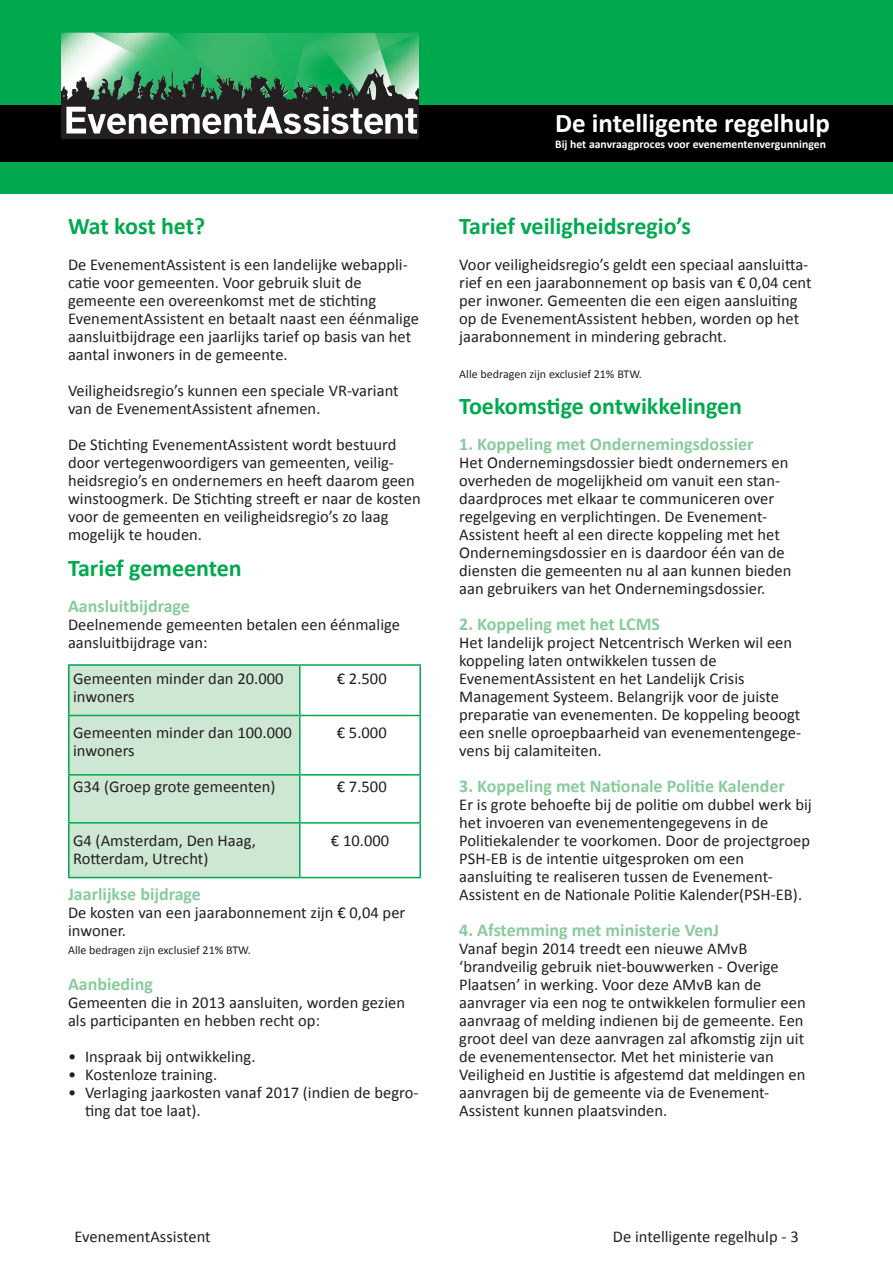
<style>
.page{position:relative;width:893px;height:1263px;background:#fff}
.page>*{position:absolute;margin:0;border:0;box-sizing:border-box;transform-origin:0 0}
.t1{font:700 27px "Calibri";color:#fff}
.t2{font:700 24px "Calibri";color:#00a94e}
.t3{font:700 18px "Calibri";color:#88cc9c}
.t4{font:16.5px/18px "Calibri";color:#231f20}
.t5{font:12px "Calibri";color:#231f20}
.t6{font:700 11.7px "Calibri";color:#fff}
</style>
<div class="page">
<div style="left:0;top:0;width:893px;height:193px;background:#00a94e"></div>
<div style="left:0;top:105px;width:893px;height:57px;background:#000"></div>
<svg style="left:62px;top:33px;width:357px;height:106px;background:#578b6d"></svg>
<div style="left:70px;top:666px;width:229px;height:211px;background:#cee7d3"></div>
<hr style="left:68px;top:664px;width:232px;height:2px;background:#00a94e">
<hr style="left:68px;top:666px;width:2px;height:49px;background:#00a94e">
<hr style="left:68px;top:715px;width:232px;height:1px;background:#00a94e">
<hr style="left:68px;top:716px;width:2px;height:58px;background:#00a94e">
<hr style="left:299px;top:716px;width:2px;height:58px;background:#00a94e">
<hr style="left:419px;top:716px;width:2px;height:58px;background:#00a94e">
<hr style="left:68px;top:774px;width:232px;height:2px;background:#00a94e">
<hr style="left:68px;top:776px;width:2px;height:46px;background:#00a94e">
<hr style="left:300px;top:774px;width:121px;height:2px;background:#00a94e">
<hr style="left:299px;top:776px;width:2px;height:46px;background:#00a94e">
<hr style="left:419px;top:776px;width:2px;height:46px;background:#00a94e">
<hr style="left:68px;top:822px;width:232px;height:2px;background:#00a94e">
<hr style="left:68px;top:824px;width:2px;height:53px;background:#00a94e">
<hr style="left:300px;top:822px;width:121px;height:2px;background:#00a94e">
<hr style="left:299px;top:824px;width:2px;height:53px;background:#00a94e">
<hr style="left:419px;top:824px;width:2px;height:53px;background:#00a94e">
<hr style="left:68px;top:877px;width:232px;height:1px;background:#00a94e">
<hr style="left:300px;top:877px;width:121px;height:1px;background:#00a94e">
<hr style="left:300px;top:664px;width:121px;height:2px;background:#00a94e">
<hr style="left:299px;top:666px;width:2px;height:49px;background:#00a94e">
<hr style="left:419px;top:666px;width:2px;height:49px;background:#00a94e">
<hr style="left:300px;top:715px;width:121px;height:1px;background:#00a94e">
<h2 class="t2" style="left:68px;top:211px;width:139px">Wat kost het?</h2>
<p class="t4" style="left:68px;top:256px;width:352px">De EvenementAssistent is een landelijke webappli&shy;catie voor gemeenten. Voor gebruik sluit de gemeente een overeenkomst met de stichting EvenementAssistent en betaalt naast een éénmalige aansluitbijdrage een jaarlijks tarief op basis van het aantal inwoners in de gemeente.</p>
<p class="t4" style="left:68px;top:382px;width:332px">Veiligheidsregio’s kunnen een speciale VR-variant van de EvenementAssistent afnemen.</p>
<p class="t4" style="left:68px;top:436px;width:354px">De Stichting EvenementAssistent wordt bestuurd door vertegenwoordigers van gemeenten, veilig&shy;heidsregio’s en ondernemers en heeft daarom geen winstoogmerk. De Stichting streeft er naar de kosten voor de gemeenten en veiligheidsregio’s zo laag mogelijk te houden.</p>
<h2 class="t2" style="left:68px;top:553px;width:175px">Tarief gemeenten</h2>
<p class="t3" style="left:68px;top:595px;width:123px">Aansluitbijdrage</p>
<p class="t4" style="left:68px;top:616px;width:334px">Deelnemende gemeenten betalen een éénmalige aansluitbijdrage van:</p>
<p class="t4" style="left:73px;top:670px;width:212px">Gemeenten minder dan 20.000 inwoners</p>
<p class="t4" style="left:337px;top:670px;width:51px">€ 2.500</p>
<p class="t4" style="left:73px;top:724px;width:220px">Gemeenten minder dan 100.000 inwoners</p>
<p class="t4" style="left:337px;top:724px;width:51px">€ 5.000</p>
<p class="t4" style="left:73px;top:778px;width:204px">G34 (Groep grote gemeenten)</p>
<p class="t4" style="left:337px;top:778px;width:51px">€ 7.500</p>
<p class="t4" style="left:73px;top:832px;width:184px">G4 (Amsterdam, Den Haag,<br>Rotterdam, Utrecht)</p>
<p class="t4" style="left:331px;top:832px;width:60px">€ 10.000</p>
<p class="t3" style="left:68px;top:883px;width:134px">Jaarlijkse bijdrage</p>
<p class="t4" style="left:68px;top:904px;width:339px">De kosten van een jaarabonnement zijn € 0,04 per inwoner.</p>
<p class="t5" style="left:68px;top:942px;width:184px">Alle bedragen zijn exclusief 21% BTW.</p>
<p class="t3" style="left:68px;top:973px;width:86px">Aanbieding</p>
<p class="t4" style="left:68px;top:994px;width:339px">Gemeenten die in 2013 aansluiten, worden gezien als participanten en hebben recht op:</p>
<p class="t4" style="left:68px;top:1048px;width:189px">• Inspraak bij ontwikkeling.</p>
<p class="t4" style="left:68px;top:1066px;width:151px">• Kostenloze training.</p>
<p class="t4" style="left:85px;top:1084px;width:335px;text-indent:-17px">• Verlaging jaarkosten vanaf 2017 (indien de begro&shy;ting dat toe laat).</p>
<h1 class="t1" style="left:555px;top:105px;width:276px">De intelligente regelhulp</h1>
<p class="t6" style="left:555px;top:136px;width:272px">Bij het aanvraagproces voor evenementenvergunningen</p>
<h2 class="t2" style="left:459px;top:211px;width:233px">Tarief veiligheidsregio’s</h2>
<p class="t4" style="left:459px;top:256px;width:354px">Voor veiligheidsregio’s geldt een speciaal aansluitta&shy;rief en een jaarabonnement op basis van € 0,04 cent per inwoner. Gemeenten die een eigen aansluiting op de EvenementAssistent hebben, worden op het jaarabonnement in mindering gebracht.</p>
<p class="t5" style="left:459px;top:366px;width:184px">Alle bedragen zijn exclusief 21% BTW.</p>
<h2 class="t2" style="left:459px;top:391px;width:284px">Toekomstige ontwikkelingen</h2>
<p class="t3" style="left:459px;top:433px;width:296px">1. Koppeling met Ondernemingsdossier</p>
<p class="t4" style="left:459px;top:454px;width:334px">Het Ondernemingsdossier biedt ondernemers en overheden de mogelijkheid om vanuit een stan&shy;daardproces met elkaar te communiceren over regelgeving en verplichtingen. De Evenement-Assistent heeft al een directe koppeling met het Ondernemingsdossier en is daardoor één van de diensten die gemeenten nu al aan kunnen bieden aan gebruikers van het Ondernemingsdossier.</p>
<p class="t3" style="left:459px;top:613px;width:202px">2. Koppeling met het LCMS</p>
<p class="t4" style="left:459px;top:634px;width:343px">Het landelijk project Netcentrisch Werken wil een koppeling laten ontwikkelen tussen de EvenementAssistent en het Landelijk Crisis Management Systeem. Belangrijk voor de juiste preparatie van evenementen. De koppeling beoogt een snelle oproepbaarheid van evenementengege&shy;vens bij calamiteiten.</p>
<p class="t3" style="left:459px;top:775px;width:327px">3. Koppeling met Nationale Politie Kalender</p>
<p class="t4" style="left:459px;top:796px;width:354px">Er is grote behoefte bij de politie om dubbel werk bij het invoeren van evenementengegevens in de Politiekalender te voorkomen. Door de projectgroep PSH-EB is de intentie uitgesproken om een aansluiting te realiseren tussen de Evenement-Assistent en de Nationale Politie Kalender(PSH-EB).</p>
<p class="t3" style="left:459px;top:919px;width:261px">4. Afstemming met ministerie VenJ</p>
<p class="t4" style="left:459px;top:940px;width:348px">Vanaf begin 2014 treedt een nieuwe AMvB ‘brandveilig gebruik niet-bouwwerken - Overige Plaatsen’ in werking. Voor deze AMvB kan de aanvrager via een nog te ontwikkelen formulier een aanvraag of melding indienen bij de gemeente. Een groot deel van deze aanvragen zal afkomstig zijn uit de evenementensector. Met het ministerie van Veiligheid en Justitie is afgestemd dat meldingen en aanvragen bij de gemeente via de Evenement-Assistent kunnen plaatsvinden.</p>
<p class="t4" style="left:75px;top:1228px;width:138px">EvenementAssistent</p>
<p class="t4" style="left:613px;top:1228px;width:187px">De intelligente regelhulp - 3</p>
</div>
